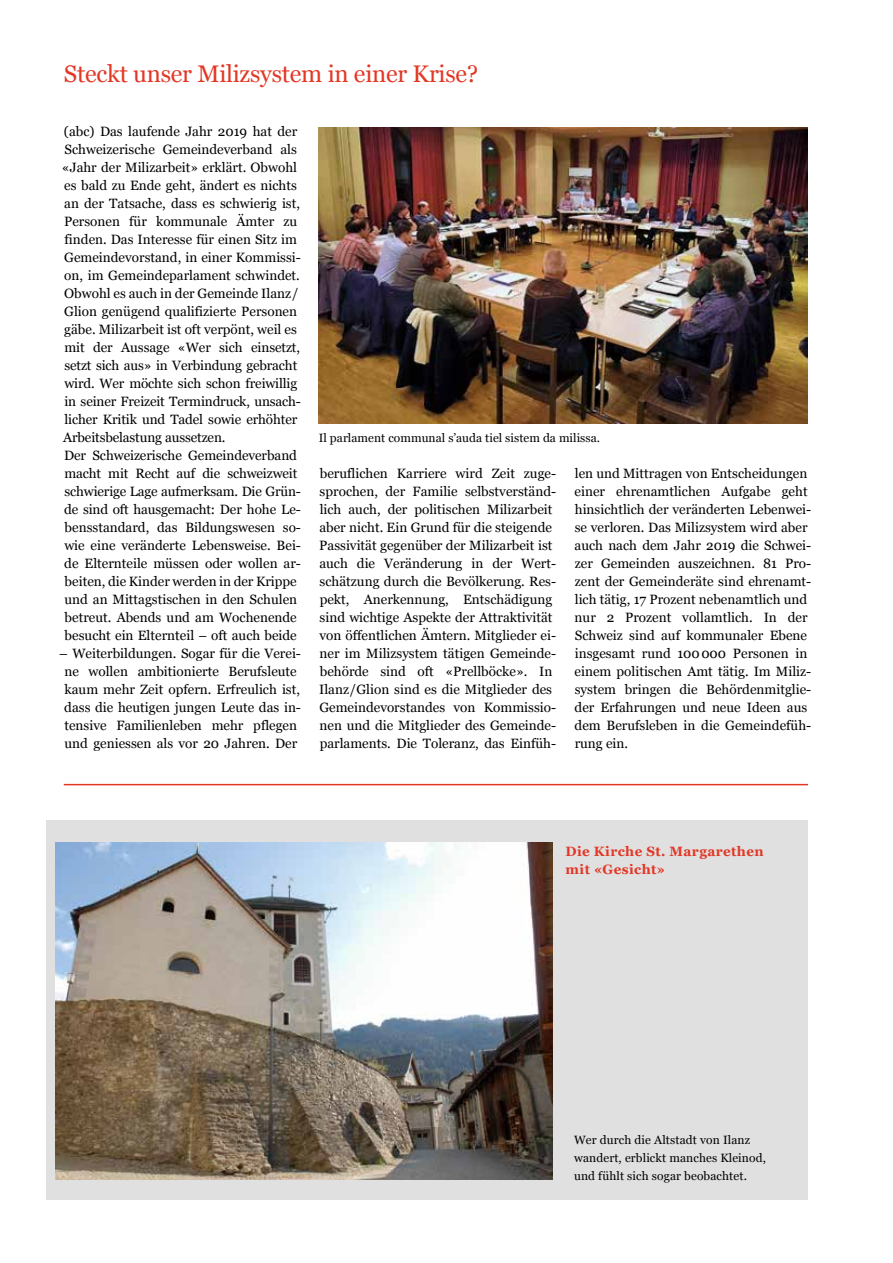
<style>
.page{position:relative;width:893px;height:1263px;background:#fff}
.page>*{position:absolute;margin:0;border:0;box-sizing:border-box;transform-origin:0 0}
.t1{font:24px "Vani";letter-spacing:-.01em;color:#e33725}
.t2{font:13.5px/18px "Vani";color:#000}
.t3{font:700 13.5px/18px "Vani";letter-spacing:.03em;color:#e33725}
.t4{font:12px/18px "Vani";letter-spacing:.01em;color:#000}
</style>
<div class="page">
<img style="left:319px;top:127px;width:489px;height:297px">
<div style="left:47px;top:820px;width:761px;height:379px;background:#e0e0e1"></div>
<img style="left:55px;top:843px;width:498px;height:337px">
<hr style="left:64px;top:784px;width:744px;height:1px;background:#e33725">
<h1 class="t1" style="left:64px;top:60px;width:416px">Steckt unser Milizsystem in einer Krise?</h1>
<p class="t2" style="left:62px;top:122px;width:241px">(abc) Das laufende Jahr 2019 hat der Schweizerische Gemeindeverband als «Jahr der Milizarbeit» erklärt. Obwohl es bald zu Ende geht, ändert es nichts an der Tatsache, dass es schwierig ist, Personen für kommunale Ämter zu finden. Das Interesse für einen Sitz im Gemeindevorstand, in einer Kommissi&shy;on, im Gemeindeparlament schwindet.<br>Obwohl es auch in der Gemeinde Ilanz/ Glion genügend qualifizierte Personen gäbe. Milizarbeit ist oft verpönt, weil es mit der Aussage «Wer sich einsetzt, setzt sich aus» in Verbindung gebracht wird. Wer möchte sich schon freiwillig in seiner Freizeit Termindruck, unsach&shy;licher Kritik und Tadel sowie erhöhter Arbeitsbelastung aussetzen.<br>Der Schweizerische Gemeindeverband macht mit Recht auf die schweizweit schwierige Lage aufmerksam. Die Grün&shy;de sind oft hausgemacht: Der hohe Le&shy;bensstandard, das Bildungswesen so&shy;wie eine veränderte Lebensweise. Bei&shy;de Elternteile müssen oder wollen ar&shy;beiten, die Kinder werden in der Krippe und an Mittagstischen in den Schulen betreut. Abends und am Wochenende besucht ein Elternteil – oft auch beide</p>
<p class="t2" style="left:59px;top:644px;width:243px;text-align:center">– Weiterbildungen. Sogar für die Verei&shy;ne wollen ambitionierte Berufsleute kaum mehr Zeit opfern. Erfreulich ist, dass die heutigen jungen Leute das in&shy;tensive Familienleben mehr pflegen und geniessen als vor 20 Jahren. Der</p>
<p class="t4" style="left:319px;top:429px;width:283px">Il parlament communal s’auda tiel sistem da milissa.</p>
<p class="t2" style="left:319px;top:464px;width:238px">beruflichen Karriere wird Zeit zuge&shy;sprochen, der Familie selbstverständ&shy;lich auch, der politischen Milizarbeit aber nicht. Ein Grund für die steigende Passivität gegenüber der Milizarbeit ist auch die Veränderung in der Wert&shy;schätzung durch die Bevölkerung. Res&shy;pekt, Anerkennung, Entschädigung sind wichtige Aspekte der Attraktivität von öffentlichen Ämtern. Mitglieder ei&shy;ner im Milizsystem tätigen Gemeinde&shy;behörde sind oft «Prellböcke». In Ilanz/Glion sind es die Mitglieder des Gemeindevorstandes von Kommissio&shy;nen und die Mitglieder des Gemeinde&shy;parlaments. Die Toleranz, das Einfüh-</p>
<p class="t2" style="left:574px;top:464px;width:238px">len und Mittragen von Entscheidungen einer ehrenamtlichen Aufgabe geht hinsichtlich der veränderten Lebenwei&shy;se verloren. Das Milizsystem wird aber auch nach dem Jahr 2019 die Schwei&shy;zer Gemeinden auszeichnen. 81 Pro&shy;zent der Gemeinderäte sind ehrenamt&shy;lich tätig, 17 Prozent nebenamtlich und nur 2 Prozent vollamtlich. In der Schweiz sind auf kommunaler Ebene insgesamt rund 100000 Personen in einem politischen Amt tätig. Im Miliz&shy;system bringen die Behördenmitglie&shy;der Erfahrungen und neue Ideen aus dem Berufsleben in die Gemeindefüh&shy;rung ein.</p>
<p class="t3" style="left:566px;top:842px;width:200px">Die Kirche St. Margarethen mit «Gesicht»</p>
<p class="t4" style="left:574px;top:1131px;width:193px">Wer durch die Altstadt von Ilanz wandert, erblickt manches Kleinod, und fühlt sich sogar beobachtet.</p>
</div>
